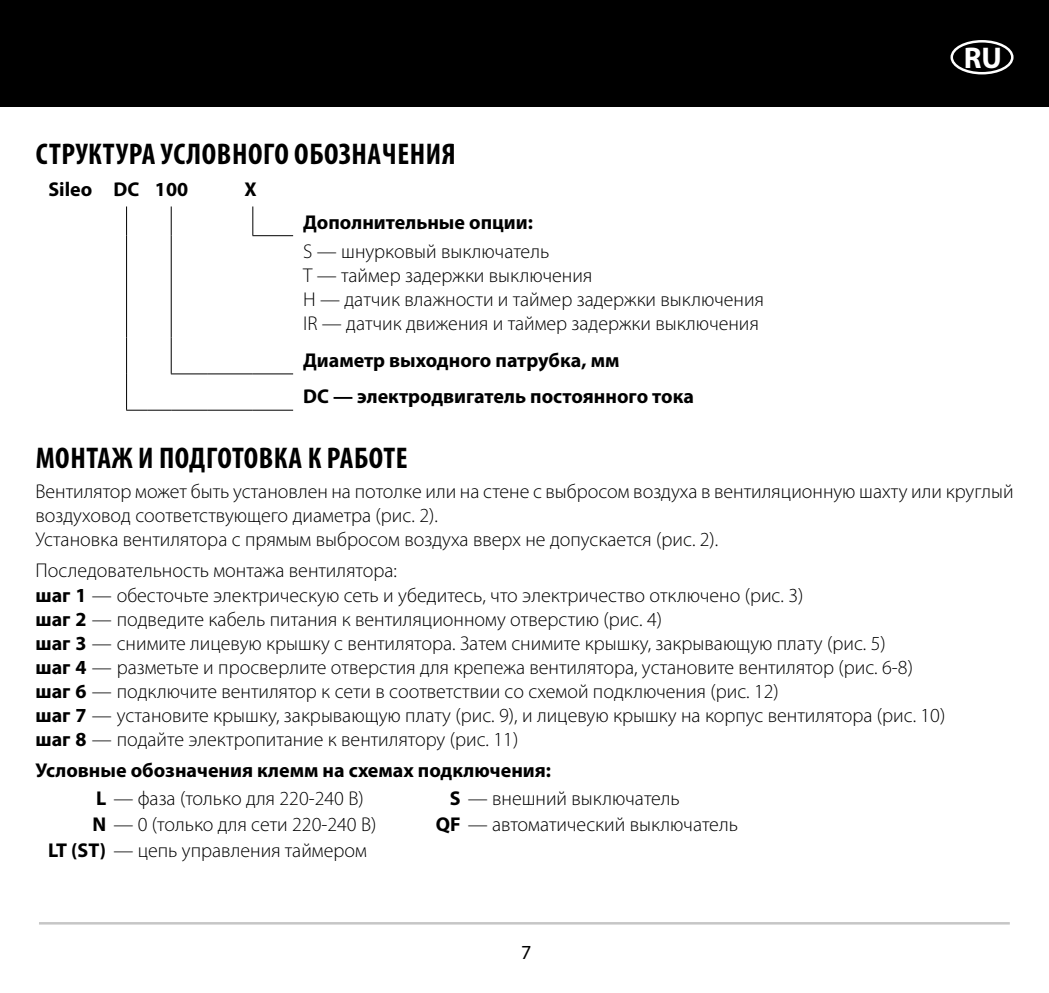
<style>
.page{position:relative;width:1049px;height:993px;background:#fff}
.page>*{position:absolute;margin:0;border:0;box-sizing:border-box;transform-origin:0 0}
.t1{font:700 condensed 30px "Myriad Pro";letter-spacing:.02em;color:#000}
.t2{font:700 30px "Myriad Pro";color:#fff}
.t3{font:300 20px/24px "Myriad Pro";color:#000}
.t4{font:700 20px/28.5px "Myriad Pro";color:#000}
.t5{font:20px "Myriad Pro";color:#000}
.s1{font-weight:700}
.s2{font-weight:300}
</style>
<div class="page">
<div style="left:0;top:0;width:1049px;height:106px;background:#000"></div>
<hr style="left:39px;top:921px;width:971px;height:3px;background:#c6c6c6">
<div style="left:950px;top:40px;width:63px;height:34px;border:2px solid #fff;border-radius:50%"></div>
<svg style="left:252px;top:206px;width:1px;height:29px"></svg>
<hr style="left:252px;top:235px;width:41px;height:1px;background:#000">
<svg style="left:171px;top:206px;width:1px;height:29px"></svg>
<hr style="left:171px;top:235px;width:1px;height:102px;background:#000">
<hr style="left:171px;top:337px;width:1px;height:36px;background:#000">
<hr style="left:171px;top:373px;width:37px;height:1px;background:#000">
<hr style="left:208px;top:373px;width:45px;height:1px;background:#000">
<hr style="left:253px;top:373px;width:40px;height:1px;background:#000">
<svg style="left:126px;top:206px;width:1px;height:29px"></svg>
<hr style="left:126px;top:235px;width:1px;height:102px;background:#000">
<hr style="left:126px;top:337px;width:1px;height:37px;background:#000">
<hr style="left:126px;top:374px;width:1px;height:35px;background:#000">
<svg style="left:126px;top:409px;width:45px;height:1px"></svg>
<hr style="left:171px;top:409px;width:37px;height:1px;background:#000">
<hr style="left:208px;top:409px;width:45px;height:1px;background:#000">
<hr style="left:253px;top:409px;width:40px;height:1px;background:#000">
<h1 class="t1" style="left:36px;top:135px;width:421px">СТРУКТУРА УСЛОВНОГО ОБОЗНАЧЕНИЯ</h1>
<p class="t4" style="left:48px;top:175px;width:141px">Sileo DC 100</p>
<p class="t4" style="left:244px;top:175px;width:14px">X</p>
<p class="t4" style="left:303px;top:207px;width:231px">Дополнительные опции:</p>
<p class="t3" style="left:303px;top:239px;width:462px">S — шнурковый выключатель<br>Т — таймер задержки выключения<br>Н — датчик влажности и таймер задержки выключения IR — датчик движения и таймер задержки выключения</p>
<p class="t4" style="left:303px;top:341px;width:392px;line-height:36.2px">Диаметр выходного патрубка, мм<br>DC — электродвигатель постоянного тока</p>
<h1 class="t2" style="left:964px;top:38px;width:40px">RU</h1>
<h1 class="t1" style="left:36px;top:439px;width:373px">МОНТАЖ И ПОДГОТОВКА К РАБОТЕ</h1>
<p class="t3" style="left:35px;top:480px;width:980px">Вентилятор может быть установлен на потолке или на стене с выбросом воздуха в вентиляционную шахту или круглый воздуховод соответствующего диаметра (рис. 2).<br>Установка вентилятора с прямым выбросом воздуха вверх не допускается (рис. 2).</p>
<p class="t3" style="left:35px;top:559px;width:911px">Последовательность монтажа вентилятора:<br><span class="s1">шаг 1</span> — обесточьте электрическую сеть и убедитесь, что электричество отключено (рис. 3)<br><span class="s1">шаг 2</span> — подведите кабель питания к вентиляционному отверстию (рис. 4)<br><span class="s1">шаг 3</span> — снимите лицевую крышку с вентилятора. Затем снимите крышку, закрывающую плату (рис. 5)<br><span class="s1">шаг 4</span> — разметьте и просверлите отверстия для крепежа вентилятора, установите вентилятор (рис. 6-8) <span class="s1">шаг 6</span> — подключите вентилятор к сети в соответствии со схемой подключения (рис. 12)<br><span class="s1">шаг 7</span> — установите крышку, закрывающую плату (рис. 9), и лицевую крышку на корпус вентилятора (рис. 10) <span class="s1">шаг 8</span> — подайте электропитание к вентилятору (рис. 11)</p>
<p class="t4" style="left:96px;top:754px;width:456px;text-indent:-61px">Условные обозначения клемм на схемах подключения:<br>L <span class="s2">— фаза (только для 220-240 В)</span></p>
<p class="t3" style="left:450px;top:786px;width:231px"><span class="s1">S</span> — внешний выключатель</p>
<p class="t3" style="left:92px;top:812px;width:285px"><span class="s1">N</span> — 0 (только для сети 220-240 В)</p>
<p class="t3" style="left:436px;top:812px;width:304px"><span class="s1">QF</span> — автоматический выключатель</p>
<p class="t3" style="left:48px;top:838px;width:320px"><span class="s1">LT (ST)</span> — цепь управления таймером</p>
<p class="t5" style="left:521px;top:939px;width:12px">7</p>
</div>
